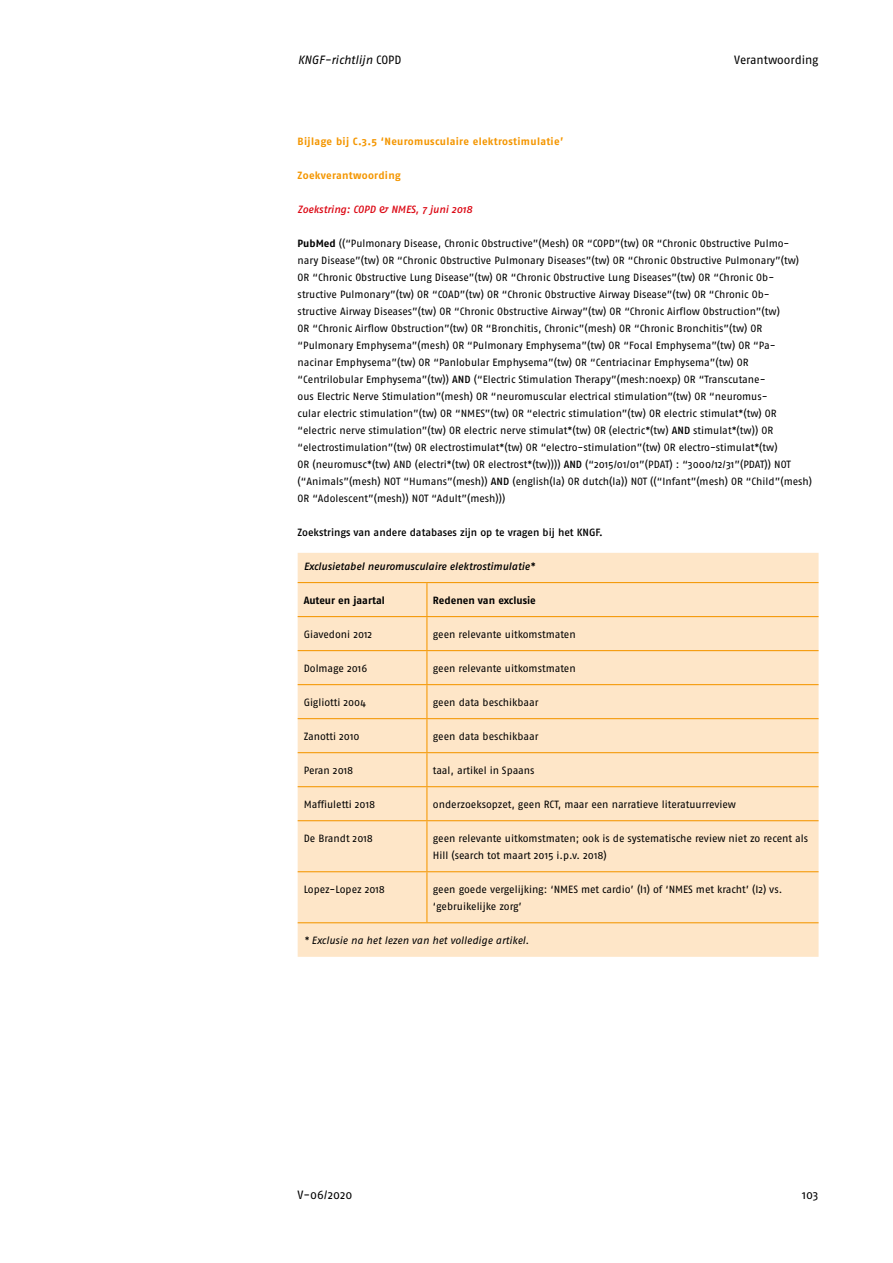
<style>
.page{position:relative;width:893px;height:1263px;background:#fff}
.page>*{position:absolute;margin:0;border:0;box-sizing:border-box;transform-origin:0 0}
.t1{font:12px "Fago No";letter-spacing:-.005em;color:#000}
.t2{font:italic 12px "Fago No";letter-spacing:-.005em;color:#000}
.t3{font:10.5px/17px "Fago No";letter-spacing:-.005em;color:#000}
.t4{font:700 10.5px "Fago No";letter-spacing:.03em;color:#f49600}
.t5{font:10.5px "Fago No Med";letter-spacing:-.005em;color:#000}
.t6{font:italic 10.5px "Fago No Med";color:#000}
.t7{font:italic 10.5px "Fago No";color:#000}
.t8{font:700 10.5px "Fago No";color:#000}
.t9{font:italic 10.5px "Fago No Med";color:#dc0814}
.s1{font-style:normal}
.s2{font-weight:700}
.s3{font-family:"Fago No Med"}
</style>
<div class="page">
<div style="left:298px;top:553px;width:521px;height:404px;background:#fee6c8"></div>
<hr style="left:298px;top:582px;width:129px;height:1px;background:#f49600">
<hr style="left:427px;top:582px;width:392px;height:1px;background:#f49600">
<hr style="left:426px;top:583px;width:1px;height:33px;background:#f49600">
<hr style="left:298px;top:616px;width:129px;height:1px;background:#f49600">
<hr style="left:427px;top:616px;width:392px;height:1px;background:#f49600">
<hr style="left:426px;top:617px;width:1px;height:33px;background:#f49600">
<hr style="left:298px;top:650px;width:129px;height:1px;background:#f49600">
<hr style="left:427px;top:650px;width:392px;height:1px;background:#f49600">
<hr style="left:426px;top:651px;width:1px;height:33px;background:#f49600">
<hr style="left:298px;top:684px;width:129px;height:1px;background:#f49600">
<hr style="left:427px;top:684px;width:392px;height:1px;background:#f49600">
<hr style="left:426px;top:685px;width:1px;height:33px;background:#f49600">
<hr style="left:298px;top:718px;width:129px;height:1px;background:#f49600">
<hr style="left:427px;top:718px;width:392px;height:1px;background:#f49600">
<hr style="left:426px;top:719px;width:1px;height:33px;background:#f49600">
<hr style="left:298px;top:752px;width:129px;height:1px;background:#f49600">
<hr style="left:427px;top:752px;width:392px;height:1px;background:#f49600">
<hr style="left:426px;top:753px;width:1px;height:33px;background:#f49600">
<hr style="left:298px;top:786px;width:129px;height:1px;background:#f49600">
<hr style="left:427px;top:786px;width:392px;height:1px;background:#f49600">
<hr style="left:426px;top:787px;width:1px;height:33px;background:#f49600">
<hr style="left:298px;top:820px;width:129px;height:1px;background:#f49600">
<hr style="left:427px;top:820px;width:392px;height:1px;background:#f49600">
<hr style="left:426px;top:821px;width:1px;height:50px;background:#f49600">
<hr style="left:298px;top:871px;width:129px;height:1px;background:#f49600">
<hr style="left:427px;top:871px;width:392px;height:1px;background:#f49600">
<hr style="left:426px;top:872px;width:1px;height:50px;background:#f49600">
<hr style="left:298px;top:922px;width:129px;height:1px;background:#f49600">
<hr style="left:427px;top:922px;width:392px;height:1px;background:#f49600">
<p class="t2" style="left:298px;top:53px;width:105px">KNGF-richtlijn <span class="s1">COPD</span></p>
<p class="t1" style="left:734px;top:53px;width:86px">Verantwoording</p>
<p class="t4" style="left:298px;top:135px;width:267px">Bijlage bij C.3.5 ‘Neuromusculaire elektrostimulatie’</p>
<p class="t4" style="left:298px;top:169px;width:105px">Zoekverantwoording</p>
<p class="t9" style="left:298px;top:203px;width:176px">Zoekstring: COPD &amp; NMES, 7 juni 2018</p>
<p class="t3" style="left:298px;top:234px;width:516px"><span class="s2">PubMed</span> ((“Pulmonary Disease, Chronic Obstructive”(Mesh) OR “COPD”(tw) OR “Chronic Obstructive Pulmo&shy;nary Disease”(tw) OR “Chronic Obstructive Pulmonary Diseases”(tw) OR “Chronic Obstructive Pulmonary”(tw)<br>OR “Chronic Obstructive Lung Disease”(tw) OR “Chronic Obstructive Lung Diseases”(tw) OR “Chronic Ob&shy;structive Pulmonary”(tw) OR “COAD”(tw) OR “Chronic Obstructive Airway Disease”(tw) OR “Chronic Ob-<br>structive Airway Diseases”(tw) OR “Chronic Obstructive Airway”(tw) OR “Chronic Airflow Obstruction”(tw)<br>OR “Chronic Airflow Obstruction”(tw) OR “Bronchitis, Chronic”(mesh) OR “Chronic Bronchitis”(tw) OR “Pulmonary Emphysema”(mesh) OR “Pulmonary Emphysema”(tw) OR “Focal Emphysema”(tw) OR “Pa&shy;nacinar Emphysema”(tw) OR “Panlobular Emphysema”(tw) OR “Centriacinar Emphysema”(tw) OR “Centrilobular Emphysema”(tw)) <span class="s3">AND</span> (“Electric Stimulation Therapy”(mesh:noexp) OR “Transcutane-<br>ous Electric Nerve Stimulation”(mesh) OR “neuromuscular electrical stimulation”(tw) OR “neuromus-<br>cular electric stimulation”(tw) OR “NMES”(tw) OR “electric stimulation”(tw) OR electric stimulat*(tw) OR “electric nerve stimulation”(tw) OR electric nerve stimulat*(tw) OR (electric*(tw) <span class="s3">AND</span> stimulat*(tw)) OR “electrostimulation”(tw) OR electrostimulat*(tw) OR “electro-stimulation”(tw) OR electro-stimulat*(tw)<br>OR (neuromusc*(tw) AND (electri*(tw) OR electrost*(tw)))) <span class="s3">AND</span> (“2015/01/01”(PDAT) : “3000/12/31”(PDAT)) NOT (“Animals”(mesh) NOT “Humans”(mesh)) <span class="s3">AND</span> (english(la) OR dutch(la)) NOT ((“Infant”(mesh) OR “Child”(mesh)<br>OR “Adolescent”(mesh)) NOT “Adult”(mesh)))</p>
<p class="t5" style="left:298px;top:526px;width:307px">Zoekstrings van andere databases zijn op te vragen bij het KNGF.</p>
<p class="t6" style="left:304px;top:560px;width:233px">Exclusietabel neuromusculaire elektrostimulatie*</p>
<p class="t8" style="left:304px;top:594px;width:83px">Auteur en jaartal</p>
<p class="t8" style="left:433px;top:594px;width:104px">Redenen van exclusie</p>
<p class="t3" style="left:304px;top:626px;width:70px">Giavedoni 2012</p>
<p class="t3" style="left:433px;top:626px;width:144px">geen relevante uitkomstmaten</p>
<p class="t3" style="left:304px;top:660px;width:65px">Dolmage 2016</p>
<p class="t3" style="left:433px;top:660px;width:144px">geen relevante uitkomstmaten</p>
<p class="t3" style="left:304px;top:694px;width:64px">Gigliotti 2004</p>
<p class="t3" style="left:433px;top:694px;width:107px">geen data beschikbaar</p>
<p class="t3" style="left:304px;top:728px;width:57px">Zanotti 2010</p>
<p class="t3" style="left:433px;top:728px;width:107px">geen data beschikbaar</p>
<p class="t3" style="left:304px;top:762px;width:51px">Peran 2018</p>
<p class="t3" style="left:433px;top:762px;width:103px">taal, artikel in Spaans</p>
<p class="t3" style="left:304px;top:796px;width:73px">Maffiuletti 2018</p>
<p class="t3" style="left:433px;top:796px;width:305px">onderzoeksopzet, geen RCT, maar een narratieve literatuurreview</p>
<p class="t3" style="left:304px;top:830px;width:71px">De Brandt 2018</p>
<p class="t3" style="left:433px;top:830px;width:377px">geen relevante uitkomstmaten; ook is de systematische review niet zo recent als<br>Hill (search tot maart 2015 i.p.v. 2018)</p>
<p class="t3" style="left:304px;top:881px;width:83px">Lopez-Lopez 2018</p>
<p class="t3" style="left:433px;top:881px;width:351px">geen goede vergelijking: ‘NMES met cardio’ (I1) of ‘NMES met kracht’ (I2) vs. ‘gebruikelijke zorg’</p>
<p class="t7" style="left:304px;top:934px;width:227px">* Exclusie na het lezen van het volledige artikel.</p>
<p class="t1" style="left:298px;top:1188px;width:56px">V-06/2020</p>
<p class="t1" style="left:802px;top:1188px;width:18px">103</p>
</div>
